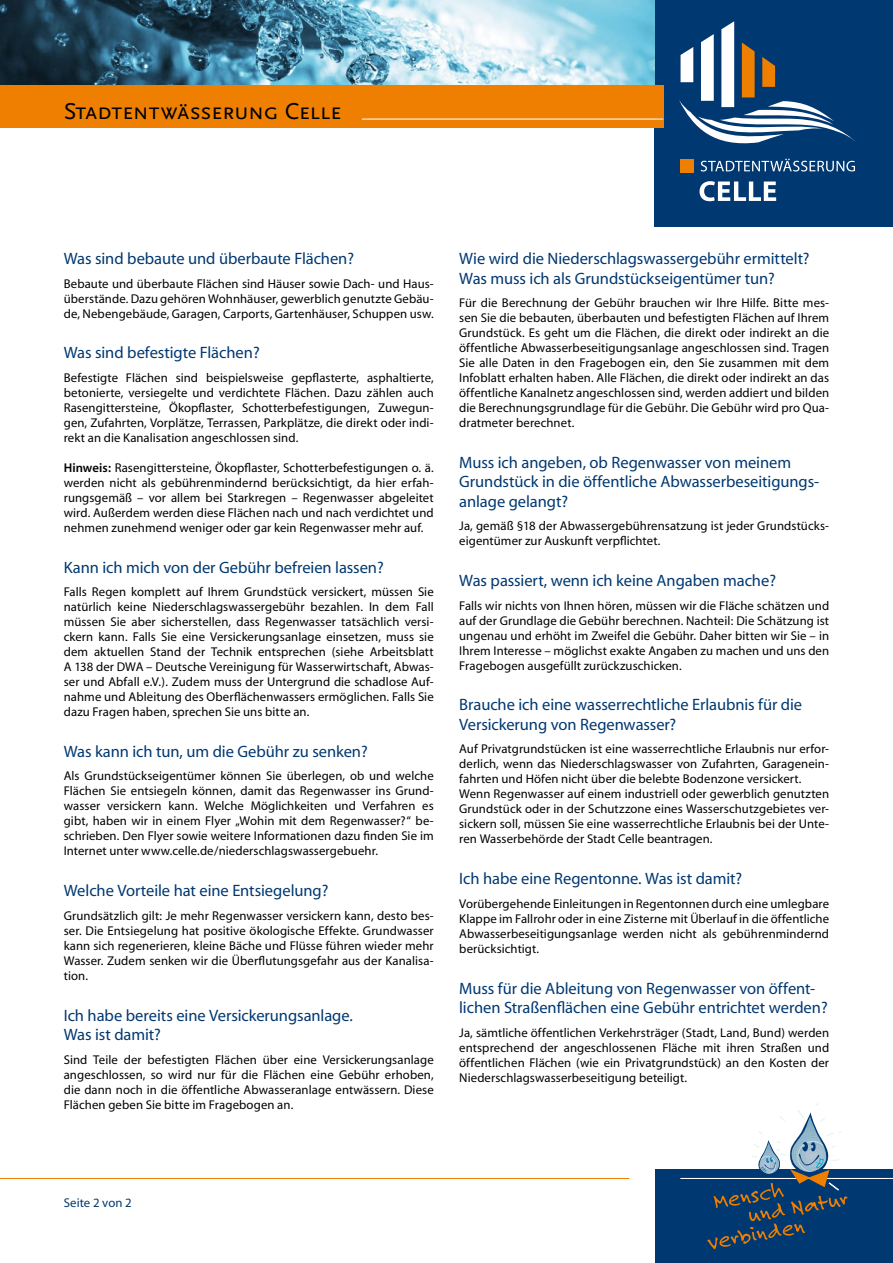
<style>
.page{position:relative;width:893px;height:1263px;background:#fff}
.page>*{position:absolute;margin:0;border:0;box-sizing:border-box;transform-origin:0 0}
.t1{font:24px "Scala Sans Caps";letter-spacing:-.015em;color:#000}
.t2{font:16.5px/19.5px "Myriad MM 400 600";letter-spacing:-.005em;color:#003871}
.t3{font:12.75px/15px "Myriad MM 400 600";letter-spacing:.005em;color:#000;text-align:justify}
.t4{font:12.75px "Myriad MM 400 600";letter-spacing:.005em;color:#003871}
.s1{font-family:"Myriad MM 565 600"}
</style>
<div class="page">
<hr style="left:0;top:1178px;width:629px;height:1px;background:#ee7f00">
<div style="left:655px;top:1169px;width:238px;height:94px;background:#003871"></div>
<hr style="left:680px;top:1178px;width:213px;height:1px;background:#fff">
<svg style="left:706px;top:1103px;width:156px;height:147px"></svg>
<div style="left:655px;top:0;width:238px;height:226px;background:#003871"></div>
<img style="left:0;top:0;width:655px;height:85px">
<div style="left:0;top:85px;width:663px;height:43px;background:#ee7f00"></div>
<hr style="left:362px;top:119px;width:301px;height:1px;background:#fff">
<div style="left:680px;top:159px;width:14px;height:14px;background:#ee7f00"></div>
<svg style="left:699px;top:181px;width:77px;height:20px"></svg>
<svg style="left:679px;top:21px;width:176px;height:150px"></svg>
<h1 class="t1" style="left:64px;top:98px;width:279px">Stadtentwässerung Celle</h1>
<p class="t2" style="left:64px;top:250px;width:292px">Was sind bebaute und überbaute Flächen?</p>
<p class="t3" style="left:64px;top:276px;width:371px">Bebaute und überbaute Flächen sind Häuser sowie Dach- und Haus&shy;überstände. Dazu gehören Wohnhäuser, gewerblich genutzte Gebäu&shy;de, Nebengebäude, Garagen, Carports, Gartenhäuser, Schuppen usw.</p>
<p class="t2" style="left:64px;top:344px;width:197px">Was sind befestigte Flächen?</p>
<p class="t3" style="left:64px;top:371px;width:371px">Befestigte Flächen sind beispielsweise gepflasterte, asphaltierte, betonierte, versiegelte und verdichtete Flächen. Dazu zählen auch Rasengittersteine, Ökopflaster, Schotterbefestigungen, Zuwegun&shy;gen, Zufahrten, Vorplätze, Terrassen, Parkplätze, die direkt oder indi&shy;rekt an die Kanalisation angeschlossen sind.</p>
<p class="t3" style="left:64px;top:461px;width:371px"><span class="s1">Hinweis:</span> Rasengittersteine, Ökopflaster, Schotterbefestigungen o. ä. werden nicht als gebührenmindernd berücksichtigt, da hier erfah&shy;rungsgemäß – vor allem bei Starkregen – Regenwasser abgeleitet wird. Außerdem werden diese Flächen nach und nach verdichtet und nehmen zunehmend weniger oder gar kein Regenwasser mehr auf.</p>
<p class="t2" style="left:64px;top:558px;width:322px">Kann ich mich von der Gebühr befreien lassen?</p>
<p class="t3" style="left:64px;top:585px;width:371px">Falls Regen komplett auf Ihrem Grundstück versickert, müssen Sie natürlich keine Niederschlagswassergebühr bezahlen. In dem Fall müssen Sie aber sicherstellen, dass Regenwasser tatsächlich versi&shy;ckern kann. Falls Sie eine Versickerungsanlage einsetzen, muss sie dem aktuellen Stand der Technik entsprechen (siehe Arbeitsblatt A 138 der DWA – Deutsche Vereinigung für Wasserwirtschaft, Abwas&shy;ser und Abfall e.V.). Zudem muss der Untergrund die schadlose Auf&shy;nahme und Ableitung des Oberflächenwassers ermöglichen. Falls Sie dazu Fragen haben, sprechen Sie uns bitte an.</p>
<p class="t2" style="left:64px;top:742px;width:306px">Was kann ich tun, um die Gebühr zu senken?</p>
<p class="t3" style="left:64px;top:769px;width:371px">Als Grundstückseigentümer können Sie überlegen, ob und welche Flächen Sie entsiegeln können, damit das Regenwasser ins Grund&shy;wasser versickern kann. Welche Möglichkeiten und Verfahren es gibt, haben wir in einem Flyer „Wohin mit dem Regenwasser?“ be&shy;schrieben. Den Flyer sowie weitere Informationen dazu finden Sie im Internet unter www.celle.de/niederschlagswassergebuehr.</p>
<p class="t2" style="left:64px;top:882px;width:266px">Welche Vorteile hat eine Entsiegelung?</p>
<p class="t3" style="left:64px;top:909px;width:371px">Grundsätzlich gilt: Je mehr Regenwasser versickern kann, desto bes&shy;ser. Die Entsiegelung hat positive ökologische Effekte. Grundwasser kann sich regenerieren, kleine Bäche und Flüsse führen wieder mehr Wasser. Zudem senken wir die Überflutungsgefahr aus der Kanalisa&shy;tion.</p>
<p class="t2" style="left:64px;top:1006px;width:291px">Ich habe bereits eine Versickerungsanlage.<br>Was ist damit?</p>
<p class="t3" style="left:64px;top:1052px;width:371px">Sind Teile der befestigten Flächen über eine Versickerungsanlage angeschlossen, so wird nur für die Flächen eine Gebühr erhoben, die dann noch in die öffentliche Abwasseranlage entwässern. Diese Flächen geben Sie bitte im Fragebogen an.</p>
<p class="t2" style="left:459px;top:250px;width:352px">Wie wird die Niederschlagswassergebühr ermittelt?<br>Was muss ich als Grundstückseigentümer tun?</p>
<p class="t3" style="left:459px;top:296px;width:371px">Für die Berechnung der Gebühr brauchen wir Ihre Hilfe. Bitte mes&shy;sen Sie die bebauten, überbauten und befestigten Flächen auf Ihrem Grundstück. Es geht um die Flächen, die direkt oder indirekt an die öffentliche Abwasserbeseitigungsanlage angeschlossen sind. Tragen Sie alle Daten in den Fragebogen ein, den Sie zusammen mit dem Infoblatt erhalten haben. Alle Flächen, die direkt oder indirekt an das öffentliche Kanalnetz angeschlossen sind, werden addiert und bilden die Berechnungsgrundlage für die Gebühr. Die Gebühr wird pro Qua&shy;dratmeter berechnet.</p>
<p class="t2" style="left:459px;top:453px;width:361px">Muss ich angeben, ob Regenwasser von meinem<br>Grundstück in die öffentliche Abwasserbeseitigungs&shy;anlage gelangt?</p>
<p class="t3" style="left:459px;top:519px;width:371px">Ja, gemäß §18 der Abwassergebührensatzung ist jeder Grundstücks&shy;eigentümer zur Auskunft verpflichtet.</p>
<p class="t2" style="left:459px;top:572px;width:318px">Was passiert, wenn ich keine Angaben mache?</p>
<p class="t3" style="left:459px;top:599px;width:371px">Falls wir nichts von Ihnen hören, müssen wir die Fläche schätzen und auf der Grundlage die Gebühr berechnen. Nachteil: Die Schätzung ist ungenau und erhöht im Zweifel die Gebühr. Daher bitten wir Sie – in Ihrem Interesse – möglichst exakte Angaben zu machen und uns den Fragebogen ausgefüllt zurückzuschicken.</p>
<p class="t2" style="left:459px;top:696px;width:344px">Brauche ich eine wasserrechtliche Erlaubnis für die<br>Versickerung von Regenwasser?</p>
<p class="t3" style="left:459px;top:742px;width:371px;text-align:left">Auf Privatgrundstücken ist eine wasserrechtliche Erlaubnis nur erfor&shy;derlich, wenn das Niederschlagswasser von Zufahrten, Garagenein&shy;fahrten und Höfen nicht über die belebte Bodenzone versickert.<br>Wenn Regenwasser auf einem industriell oder gewerblich genutzten Grundstück oder in der Schutzzone eines Wasserschutzgebietes ver&shy;sickern soll, müssen Sie eine wasserrechtliche Erlaubnis bei der Unte&shy;ren Wasserbehörde der Stadt Celle beantragen.</p>
<p class="t2" style="left:459px;top:870px;width:284px">Ich habe eine Regentonne. Was ist damit?</p>
<p class="t3" style="left:459px;top:897px;width:371px">Vorübergehende Einleitungen in Regentonnen durch eine umlegbare Klappe im Fallrohr oder in eine Zisterne mit Überlauf in die öffentliche Abwasserbeseitigungsanlage werden nicht als gebührenmindernd berücksichtigt.</p>
<p class="t2" style="left:459px;top:979px;width:370px">Muss für die Ableitung von Regenwasser von öffent&shy;lichen Straßenflächen eine Gebühr entrichtet werden?</p>
<p class="t3" style="left:459px;top:1025px;width:371px">Ja, sämtliche öffentlichen Verkehrsträger (Stadt, Land, Bund) werden entsprechend der angeschlossenen Fläche mit ihren Straßen und öffentlichen Flächen (wie ein Privatgrundstück) an den Kosten der Niederschlagswasserbeseitigung beteiligt.</p>
<p class="t4" style="left:64px;top:1196px;width:70px">Seite 2 von 2</p>
</div>
